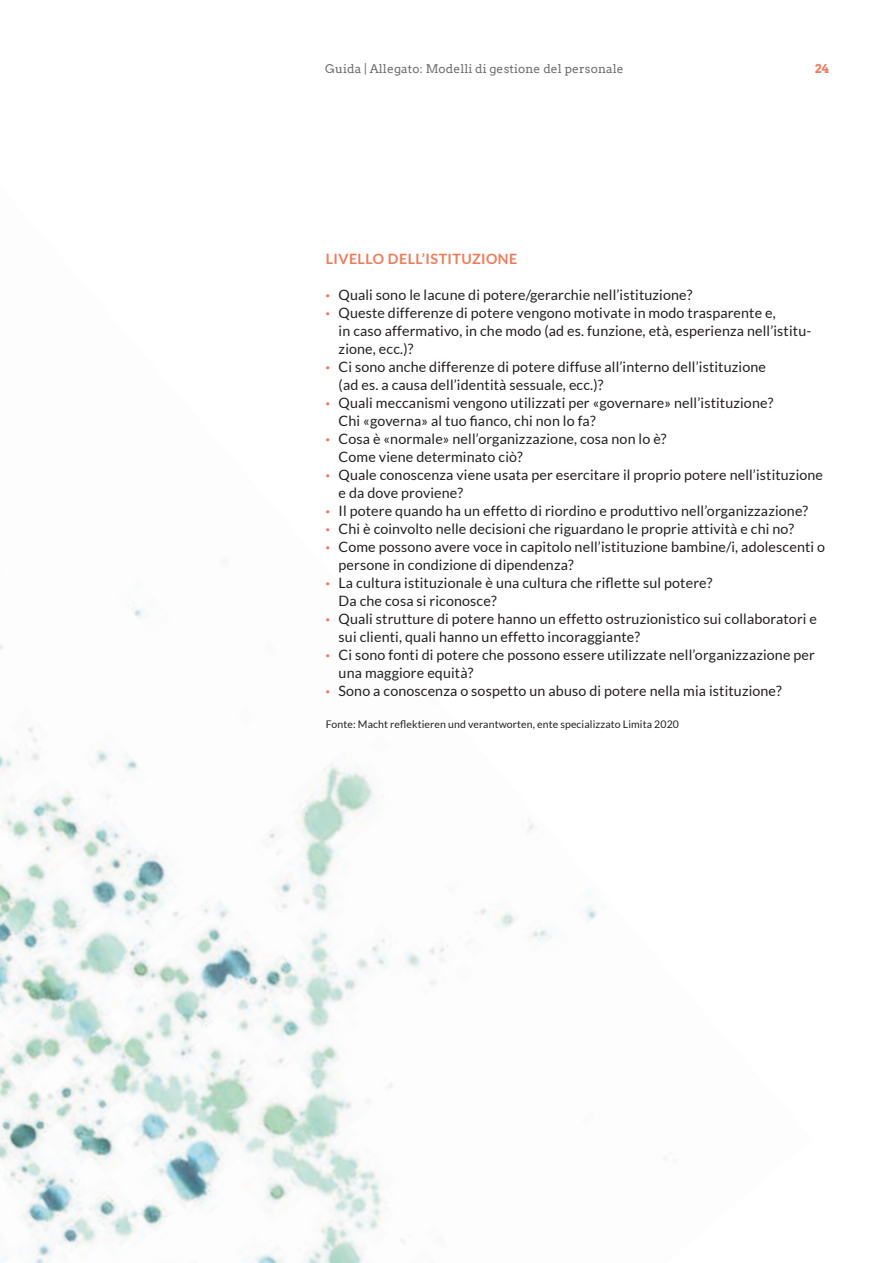
<style>
.page{position:relative;width:893px;height:1263px;background:#fff}
.page>*{position:absolute;margin:0;border:0;box-sizing:border-box;transform-origin:0 0}
.t1{font:14.25px "Lato";letter-spacing:.01em;color:#231f20}
.t2{font:700 14.25px "Lato";letter-spacing:.03em;color:#f07b59}
.t3{font:12px "Arvo";letter-spacing:.01em;color:#6d6e71}
.t4{font:700 12px "Arvo";color:#f07b59}
.t5{font:10.5px "Lato";letter-spacing:.01em;color:#231f20}
.s1{font-weight:900;color:#f07b59}
</style>
<div class="page">
<img style="left:0;top:605px;width:667px;height:658px">
<p class="t3" style="left:325px;top:63px;width:300px">Guida | Allegato: Modelli di gestione del personale</p>
<p class="t4" style="left:815px;top:63px;width:16px">24</p>
<p class="t2" style="left:326px;top:251px;width:193px">LIVELLO DELL’ISTITUZIONE</p>
<p class="t1" style="left:326px;top:287px;width:368px"><span class="s1">·</span> Quali sono le lacune di potere/gerarchie nell’istituzione?</p>
<p class="t1" style="left:326px;top:305px;width:451px"><span class="s1">·</span> Queste differenze di potere vengono motivate in modo trasparente e,</p>
<p class="t1" style="left:339px;top:323px;width:474px">in caso affermativo, in che modo (ad es. funzione, età, esperienza nell’istitu-</p>
<p class="t1" style="left:339px;top:341px;width:76px">zione, ecc.)?</p>
<p class="t1" style="left:326px;top:359px;width:442px"><span class="s1">·</span> Ci sono anche differenze di potere diffuse all’interno dell’istituzione</p>
<p class="t1" style="left:339px;top:377px;width:266px">(ad es. a causa dell’identità sessuale, ecc.)?</p>
<p class="t1" style="left:326px;top:395px;width:449px"><span class="s1">·</span> Quali meccanismi vengono utilizzati per «governare» nell’istituzione?</p>
<p class="t1" style="left:339px;top:413px;width:259px">Chi «governa» al tuo fianco, chi non lo fa?</p>
<p class="t1" style="left:326px;top:431px;width:342px"><span class="s1">·</span> Cosa è «normale» nell’organizzazione, cosa non lo è?</p>
<p class="t1" style="left:339px;top:449px;width:186px">Come viene determinato ciò?</p>
<p class="t1" style="left:326px;top:467px;width:499px"><span class="s1">·</span> Quale conoscenza viene usata per esercitare il proprio potere nell’istituzione</p>
<p class="t1" style="left:339px;top:485px;width:126px">e da dove proviene?</p>
<p class="t1" style="left:326px;top:503px;width:484px"><span class="s1">·</span> Il potere quando ha un effetto di riordino e produttivo nell’organizzazione?</p>
<p class="t1" style="left:326px;top:521px;width:470px"><span class="s1">·</span> Chi è coinvolto nelle decisioni che riguardano le proprie attività e chi no?</p>
<p class="t1" style="left:326px;top:539px;width:501px"><span class="s1">·</span> Come possono avere voce in capitolo nell’istituzione bambine/i, adolescenti o</p>
<p class="t1" style="left:339px;top:557px;width:237px">persone in condizione di dipendenza?</p>
<p class="t1" style="left:326px;top:575px;width:388px"><span class="s1">·</span> La cultura istituzionale è una cultura che riflette sul potere?</p>
<p class="t1" style="left:339px;top:593px;width:160px">Da che cosa si riconosce?</p>
<p class="t1" style="left:326px;top:611px;width:493px"><span class="s1">·</span> Quali strutture di potere hanno un effetto ostruzionistico sui collaboratori e</p>
<p class="t1" style="left:339px;top:629px;width:303px">sui clienti, quali hanno un effetto incoraggiante?</p>
<p class="t1" style="left:326px;top:647px;width:490px"><span class="s1">·</span> Ci sono fonti di potere che possono essere utilizzate nell’organizzazione per</p>
<p class="t1" style="left:339px;top:665px;width:136px">una maggiore equità?</p>
<p class="t1" style="left:326px;top:683px;width:458px"><span class="s1">·</span> Sono a conoscenza o sospetto un abuso di potere nella mia istituzione?</p>
<p class="t5" style="left:326px;top:718px;width:355px">Fonte: Macht reflektieren und verantworten, ente specializzato Limita 2020</p>
</div>
